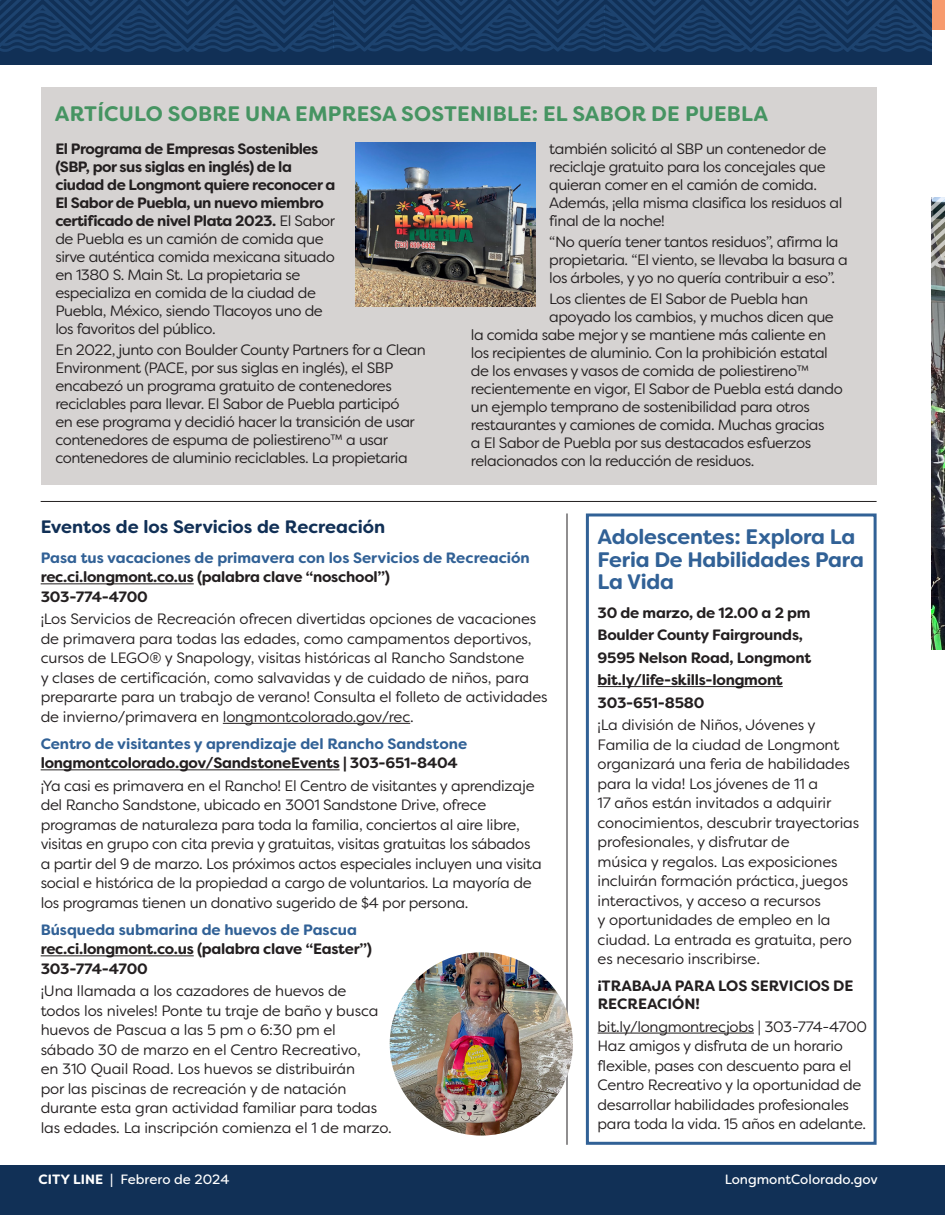
<style>
.page{position:relative;width:945px;height:1215px;background:#fff}
.page>*{position:absolute;margin:0;border:0;box-sizing:border-box;transform-origin:0 0}
.t1{font:700 21px/22.5px "Filson Soft";letter-spacing:-.01em;color:#316196}
.t2{font:700 21px "Filson Soft";letter-spacing:.01em;color:#469462}
.Subhead_03{font:700 18px "Filson Soft";letter-spacing:-.005em;color:#113056}
.t3{font:15px/19.5px "Filson Soft";letter-spacing:-.02em;color:#231f20}
.t4{font:700 15px/19.5px "Filson Soft";letter-spacing:-.015em;color:#231f20}
.t5{font:700 15px "Filson Soft";color:#316196}
.t6{font:13.5px "Filson Soft";color:#fff}
.s1{font-weight:700}
</style>
<div class="page">
<hr style="left:41px;top:583px;width:153px;height:1px;background:#231f20">
<hr style="left:223px;top:723px;width:187px;height:1px;background:#231f20">
<hr style="left:41px;top:769px;width:299px;height:1px;background:#231f20">
<hr style="left:41px;top:955px;width:153px;height:1px;background:#231f20">
<img style="left:931px;top:268px;width:14px;height:382px">
<svg style="left:931px;top:197px;width:14px;height:71px"></svg>
<div style="left:0;top:1166px;width:945px;height:49px;background:#113056"></div>
<div style="left:932px;top:0;width:13px;height:29px;background:#f79b6e"></div>
<div style="left:0;top:0;width:931px;height:65px;background:#113056"></div>
<svg style="left:0;top:0;width:931px;height:52px"></svg>
<div style="left:41px;top:87px;width:836px;height:397px;background:#d6d3d2"></div>
<img style="left:355px;top:143px;width:181px;height:164px">
<hr style="left:41px;top:501px;width:836px;height:1px;background:#231f20">
<div style="left:586px;top:513px;width:291px;height:632px;border:3px solid #316196"></div>
<hr style="left:598px;top:686px;width:185px;height:1px;background:#231f20">
<hr style="left:598px;top:1033px;width:156px;height:1px;background:#231f20">
<hr style="left:567px;top:513px;width:1px;height:632px;background:#231f20">
<img style="left:390px;top:952px;width:183px;height:184px;border-radius:92px">
<p class="t2" style="left:55px;top:100px;width:715px">ARTÍCULO SOBRE UNA EMPRESA SOSTENIBLE: EL SABOR DE PUEBLA</p>
<p class="t3" style="left:55px;top:139px;width:281px;line-height:18px"><span class="s1">El Programa de Empresas Sostenibles (SBP, por sus siglas en inglés) de la ciudad de Longmont quiere reconocer a El Sabor de Puebla, un nuevo miembro certificado de nivel Plata 2023.</span> El Sabor de Puebla es un camión de comida que sirve auténtica comida mexicana situado en 1380 S. Main St. La propietaria se especializa en comida de la ciudad de Puebla, México, siendo Tlacoyos uno de los favoritos del público.</p>
<p class="t3" style="left:55px;top:340px;width:372px;line-height:18px">En 2022, junto con Boulder County Partners for a Clean Environment (PACE, por sus siglas en inglés), el SBP encabezó un programa gratuito de contenedores reciclables para llevar. El Sabor de Puebla participó<br>en ese programa y decidió hacer la transición de usar contenedores de espuma de poliestireno™ a usar contenedores de aluminio reciclables. La propietaria</p>
<p class="t3" style="left:549px;top:139px;width:295px;line-height:18px">también solicitó al SBP un contenedor de reciclaje gratuito para los concejales que quieran comer en el camión de comida.<br>Además, ¡ella misma clasifica los residuos al final de la noche!</p>
<p class="t3" style="left:549px;top:232px;width:300px;line-height:18px">“No quería tener tantos residuos”, afirma la propietaria. “El viento, se llevaba la basura a los árboles, y yo no quería contribuir a eso”.</p>
<p class="t3" style="left:549px;top:289px;width:260px">Los clientes de El Sabor de Puebla han</p>
<p class="t3" style="left:549px;top:307px;width:286px">apoyado los cambios, y muchos dicen que</p>
<p class="t3" style="left:471px;top:325px;width:357px">la comida sabe mejor y se mantiene más caliente en</p>
<p class="t3" style="left:471px;top:343px;width:359px">los recipientes de aluminio. Con la prohibición estatal</p>
<p class="t3" style="left:471px;top:361px;width:340px">de los envases y vasos de comida de poliestireno™</p>
<p class="t3" style="left:471px;top:379px;width:374px">recientemente en vigor, El Sabor de Puebla está dando</p>
<p class="t3" style="left:471px;top:397px;width:340px">un ejemplo temprano de sostenibilidad para otros</p>
<p class="t3" style="left:471px;top:415px;width:355px">restaurantes y camiones de comida. Muchas gracias</p>
<p class="t3" style="left:471px;top:433px;width:342px">a El Sabor de Puebla por sus destacados esfuerzos</p>
<p class="t3" style="left:471px;top:451px;width:285px">relacionados con la reducción de residuos.</p>
<p class="Subhead_03" style="left:41px;top:515px;width:346px">Eventos de los Servicios de Recreación</p>
<p class="t5" style="left:41px;top:548px;width:491px">Pasa tus vacaciones de primavera con los Servicios de Recreación</p>
<p class="t4" style="left:41px;top:567px;width:351px">rec.ci.longmont.co.us (palabra clave “noschool”)<br>303-774-4700</p>
<p class="t3" style="left:41px;top:609px;width:509px">¡Los Servicios de Recreación ofrecen divertidas opciones de vacaciones de primavera para todas las edades, como campamentos deportivos, cursos de LEGO® y Snapology, visitas históricas al Rancho Sandstone<br>y clases de certificación, como salvavidas y de cuidado de niños, para prepararte para un trabajo de verano! Consulta el folleto de actividades de invierno/primavera en longmontcolorado.gov/rec.</p>
<p class="t5" style="left:41px;top:734px;width:428px">Centro de visitantes y aprendizaje del Rancho Sandstone</p>
<p class="t4" style="left:41px;top:753px;width:419px">longmontcolorado.gov/SandstoneEvents | 303-651-8404</p>
<p class="t3" style="left:41px;top:776px;width:503px">¡Ya casi es primavera en el Rancho! El Centro de visitantes y aprendizaje del Rancho Sandstone, ubicado en 3001 Sandstone Drive, ofrece programas de naturaleza para toda la familia, conciertos al aire libre, visitas en grupo con cita previa y gratuitas, visitas gratuitas los sábados a partir del 9 de marzo. Los próximos actos especiales incluyen una visita social e histórica de la propiedad a cargo de voluntarios. La mayoría de los programas tienen un donativo sugerido de $4 por persona.</p>
<p class="t5" style="left:41px;top:920px;width:318px">Búsqueda submarina de huevos de Pascua</p>
<p class="t4" style="left:41px;top:939px;width:333px">rec.ci.longmont.co.us (palabra clave “Easter”)<br>303-774-4700</p>
<p class="t3" style="left:41px;top:981px;width:353px">¡Una llamada a los cazadores de huevos de<br>todos los niveles! Ponte tu traje de baño y busca huevos de Pascua a las 5 pm o 6:30 pm el sábado 30 de marzo en el Centro Recreativo,<br>en 310 Quail Road. Los huevos se distribuirán<br>por las piscinas de recreación y de natación durante esta gran actividad familiar para todas las edades. La inscripción comienza el 1 de marzo.</p>
<p class="t6" style="left:39px;top:1171px;width:192px"><span class="s1">CITY LINE</span> | Febrero de 2024</p>
<p class="t6" style="left:725px;top:1171px;width:155px">LongmontColorado.gov</p>
<p class="t1" style="left:598px;top:526px;width:268px">Adolescentes: Explora La<br>Feria De Habilidades Para<br>La Vida</p>
<p class="t4" style="left:598px;top:603px;width:215px">30 de marzo, de 12.00 a 2 pm</p>
<p class="t4" style="left:598px;top:625px;width:207px">Boulder County Fairgrounds,</p>
<p class="t4" style="left:598px;top:648px;width:215px">9595 Nelson Road, Longmont</p>
<p class="t4" style="left:598px;top:670px;width:187px">bit.ly/life-skills-longmont</p>
<p class="t4" style="left:598px;top:693px;width:108px">303-651-8580</p>
<p class="t3" style="left:598px;top:715px;width:263px">¡La división de Niños, Jóvenes y Familia de la ciudad de Longmont organizará una feria de habilidades para la vida! Los jóvenes de 11 a<br>17 años están invitados a adquirir conocimientos, descubrir trayectorias profesionales, y disfrutar de<br>música y regalos. Las exposiciones incluirán formación práctica, juegos interactivos, y acceso a recursos<br>y oportunidades de empleo en la ciudad. La entrada es gratuita, pero es necesario inscribirse.</p>
<p class="t4" style="left:598px;top:977px;width:257px;line-height:18px">¡TRABAJA PARA LOS SERVICIOS DE<br>RECREACIÓN!</p>
<p class="t3" style="left:598px;top:1017px;width:271px">bit.ly/longmontrecjobs | 303-774-4700</p>
<p class="t3" style="left:598px;top:1036px;width:270px">Haz amigos y disfruta de un horario flexible, pases con descuento para el Centro Recreativo y la oportunidad de desarrollar habilidades profesionales para toda la vida. 15 años en adelante.</p>
</div>
